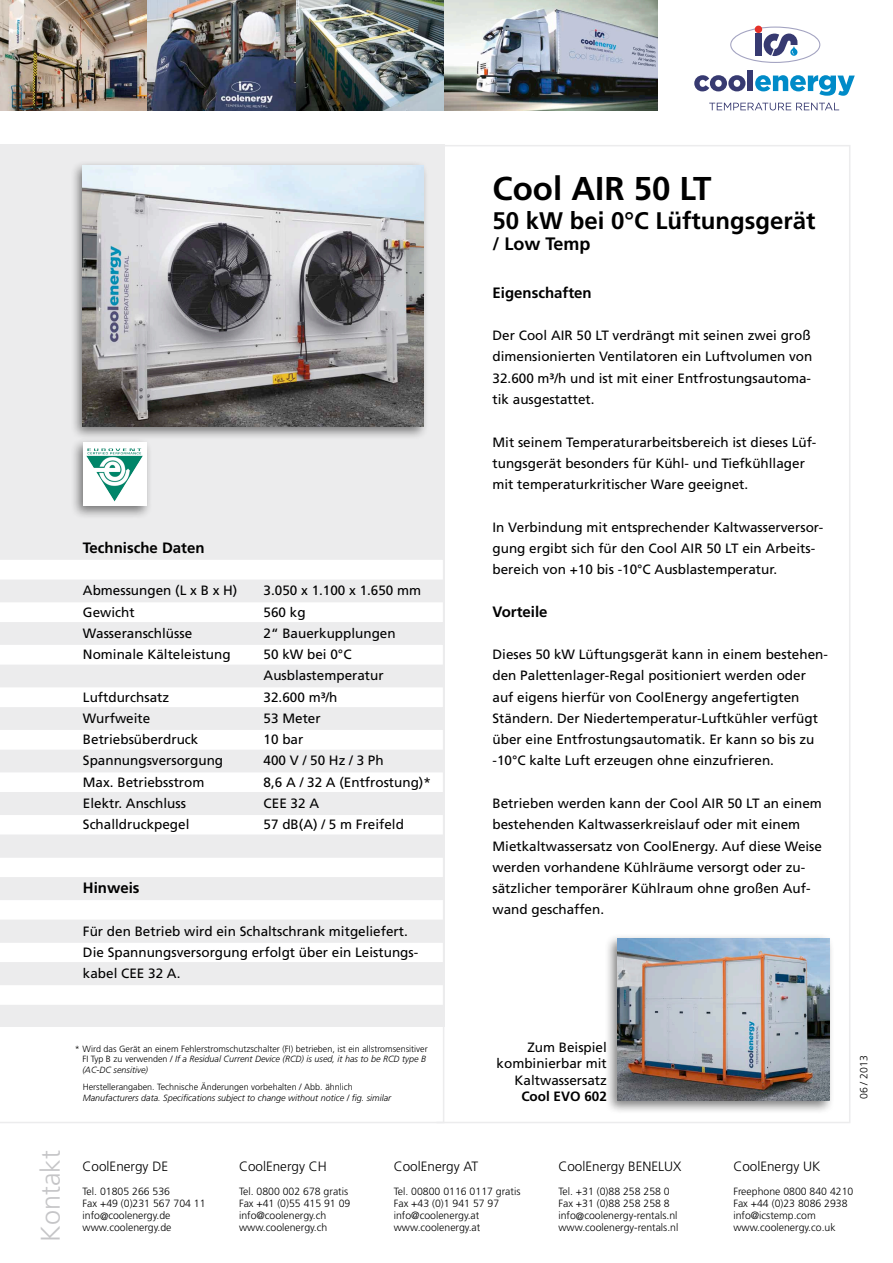
<style>
.page{position:relative;width:893px;height:1263px;background:#fff}
.page>*{position:absolute;margin:0;border:0;box-sizing:border-box;transform-origin:0 0}
.t1{font:700 33px "Frutiger LT";color:#000}
.t2{font:300 27px "Frutiger LT";color:#c5c5c7}
.t3{font:700 24px "Frutiger LT";color:#000}
.t4{font:700 18px "Frutiger LT";color:#000}
.t5{font:700 15px "Frutiger LT";color:#000}
.t6{font:13.5px/21.3px "Frutiger LT";color:#000}
.t7{font:300 13.5px "Frutiger LT";color:#000}
.t8{font:700 13.5px "Frutiger LT";color:#000}
.t9{font:300 10.5px/12px "Frutiger LT";color:#000}
.t10{font:300 9px/10.5px "Frutiger LT";color:#000}
.t11{font:italic 300 9px "Frutiger LT";color:#000}
.s1{font-style:italic}
</style>
<div class="page">
<div style="left:0;top:145px;width:444px;height:882px;background:#ececed"></div>
<svg style="left:0;top:560px;width:443px;height:445px"></svg>
<svg style="left:435px;top:1017px;width:10px;height:106px"></svg>
<div style="left:70px;top:161px;width:359px;height:279px;background:#000;opacity:.5"></div>
<img style="left:83px;top:166px;width:340px;height:260px">
<div style="left:605px;top:934px;width:230px;height:180px;background:#000;opacity:.5"></div>
<img style="left:617px;top:939px;width:212px;height:162px">
<div style="left:70px;top:437px;width:82px;height:83px;background:#000;opacity:.5"></div>
<div style="left:83px;top:442px;width:64px;height:64px;background:#fff"></div>
<img style="left:86px;top:448px;width:57px;height:54px">
<svg style="left:709px;top:103px;width:130px;height:7px"></svg>
<svg style="left:694px;top:75px;width:51px;height:16px"></svg>
<div style="left:748px;top:70px;width:5px;height:21px;background:#373a71"></div>
<svg style="left:755px;top:75px;width:100px;height:21px"></svg>
<div style="left:755px;top:26px;width:7px;height:7px;background:#e53129;border-radius:50%"></div>
<svg style="left:730px;top:27px;width:90px;height:36px"></svg>
<img style="left:0;top:0;width:658px;height:110px">
<p class="t5" style="left:83px;top:539px;width:123px">Technische Daten</p>
<p class="t6" style="left:83px;top:580px;width:156px">Abmessungen (L x B x H)<br>Gewicht<br>Wasseranschlüsse<br>Nominale Kälteleistung</p>
<p class="t6" style="left:83px;top:686px;width:142px">Luftdurchsatz<br>Wurfweite<br>Betriebsüberdruck<br>Spannungsversorgung<br>Max. Betriebsstrom<br>Elektr. Anschluss<br>Schalldruckpegel</p>
<p class="t6" style="left:264px;top:580px;width:169px">3.050 x 1.100 x 1.650 mm<br>560 kg<br>2“ Bauerkupplungen<br>50 kW bei 0°C<br>Ausblastemperatur<br>32.600 m³/h<br>53 Meter<br>10 bar<br>400 V / 50 Hz / 3 Ph<br>8,6 A / 32 A (Entfrostung)*<br>CEE 32 A<br>57 dB(A) / 5 m Freifeld</p>
<p class="t5" style="left:83px;top:879px;width:58px">Hinweis</p>
<p class="t6" style="left:83px;top:920px;width:337px">Für den Betrieb wird ein Schaltschrank mitgeliefert.<br>Die Spannungsversorgung erfolgt über ein Leistungs&shy;kabel CEE 32 A.</p>
<p class="t10" style="left:82px;top:1043px;width:347px;text-indent:-8px">* Wird das Gerät an einem Fehlerstromschutzschalter (FI) betrieben, ist ein allstromsensitiver<br>FI Typ B zu verwenden / <span class="s1">If a Residual Current Device (RCD) is used, it has to be RCD type B (AC-DC sensitive)</span></p>
<p class="t10" style="left:83px;top:1082px;width:272px">Herstellerangaben. Technische Änderungen vorbehalten / Abb. ähnlich</p>
<p class="t11" style="left:83px;top:1092px;width:310px">Manufacturers data. Specifications subject to change without notice / fig. similar</p>
<h1 class="t1" style="left:493px;top:169px;width:220px">Cool AIR 50 LT</h1>
<h3 class="t3" style="left:493px;top:206px;width:325px">50 kW bei 0°C Lüftungsgerät</h3>
<h3 class="t4" style="left:493px;top:233px;width:100px">/ Low Temp</h3>
<p class="t5" style="left:493px;top:284px;width:101px">Eigenschaften</p>
<p class="t6" style="left:493px;top:325px;width:321px">Der Cool AIR 50 LT verdrängt mit seinen zwei groß dimensionierten Ventilatoren ein Luftvolumen von 32.600 m³/h und ist mit einer Entfrostungsautoma&shy;tik ausgestattet.</p>
<p class="t6" style="left:493px;top:431px;width:325px">Mit seinem Temperaturarbeitsbereich ist dieses Lüf&shy;tungsgerät besonders für Kühl- und Tiefkühllager mit temperaturkritischer Ware geeignet.</p>
<p class="t6" style="left:493px;top:516px;width:332px">In Verbindung mit entsprechender Kaltwasserversor&shy;gung ergibt sich für den Cool AIR 50 LT ein Arbeits&shy;bereich von +10 bis -10°C Ausblastemperatur.</p>
<p class="t5" style="left:493px;top:603px;width:57px">Vorteile</p>
<p class="t6" style="left:493px;top:644px;width:337px">Dieses 50 kW Lüftungsgerät kann in einem bestehen&shy;den Palettenlager-Regal positioniert werden oder auf eigens hierfür von CoolEnergy angefertigten Ständern. Der Niedertemperatur-Luftkühler verfügt über eine Entfrostungsautomatik. Er kann so bis zu -10°C kalte Luft erzeugen ohne einzufrieren.</p>
<p class="t6" style="left:493px;top:793px;width:331px">Betrieben werden kann der Cool AIR 50 LT an einem bestehenden Kaltwasserkreislauf oder mit einem Mietkaltwassersatz von CoolEnergy. Auf diese Weise werden vorhandene Kühlräume versorgt oder zu&shy;sätzlicher temporärer Kühlraum ohne großen Auf&shy;wand geschaffen.</p>
<p class="t6" style="left:497px;top:1039px;width:112px;line-height:16.2px;text-align:right">Zum Beispiel kombinierbar mit<br>Kaltwassersatz</p>
<p class="t8" style="left:521px;top:1088px;width:87px">Cool EVO 602</p>
<p class="t9" style="left:858px;top:1099px;width:45px;rotate:-90deg">06 / 2013</p>
<h2 class="t2" style="left:35px;top:1242px;width:93px;rotate:-90deg">Kontakt</h2>
<p class="t7" style="left:83px;top:1159px;width:87px">CoolEnergy DE</p>
<p class="t9" style="left:83px;top:1186px;width:125px">Tel. 01805 266 536<br>Fax +49 (0)231 567 704 11 info@coolenergy.de www.coolenergy.de</p>
<p class="t7" style="left:239px;top:1159px;width:89px">CoolEnergy CH</p>
<p class="t9" style="left:239px;top:1186px;width:113px">Tel. 0800 002 678 gratis<br>Fax +41 (0)55 415 91 09 info@coolenergy.ch www.coolenergy.ch</p>
<p class="t7" style="left:394px;top:1159px;width:86px">CoolEnergy AT</p>
<p class="t9" style="left:394px;top:1186px;width:128px">Tel. 00800 0116 0117 gratis<br>Fax +43 (0)1 941 57 97 info@coolenergy.at www.coolenergy.at</p>
<p class="t7" style="left:558px;top:1159px;width:125px">CoolEnergy BENELUX</p>
<p class="t9" style="left:558px;top:1186px;width:121px">Tel. +31 (0)88 258 258 0<br>Fax +31 (0)88 258 258 8 info@coolenergy-rentals.nl www.coolenergy-rentals.nl</p>
<p class="t7" style="left:733px;top:1159px;width:89px">CoolEnergy UK</p>
<p class="t9" style="left:733px;top:1186px;width:122px">Freephone 0800 840 4210<br>Fax +44 (0)23 8086 2938 info@icstemp.com www.coolenergy.co.uk</p>
</div>
